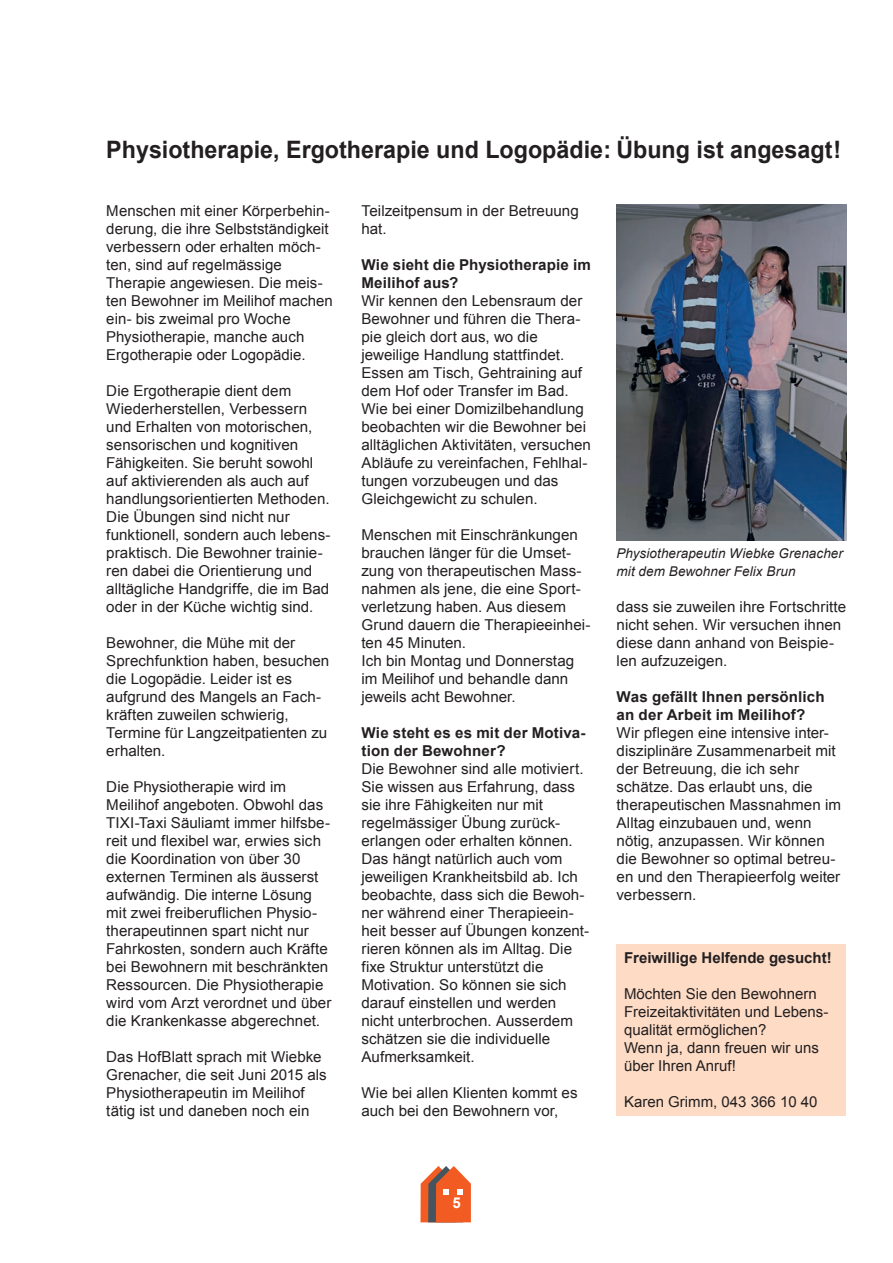
<style>
.page{position:relative;width:893px;height:1263px;background:#fff}
.page>*{position:absolute;margin:0;border:0;box-sizing:border-box;transform-origin:0 0}
.t1{font:700 24px "Arial";color:#231f20}
.t2{font:15px/18px "Arial";letter-spacing:.005em;color:#231f20}
.t3{font:700 15px/18px "Arial";letter-spacing:.005em;color:#231f20}
.t4{font:700 15px "Arial";color:#fff}
.t5{font:italic 13.5px/18px "Arial";letter-spacing:.005em;color:#231f20}
</style>
<div class="page">
<svg style="left:420px;top:1166px;width:51px;height:56px;background:#da734c"></svg>
<img style="left:617px;top:204px;width:229px;height:336px">
<div style="left:617px;top:945px;width:229px;height:171px;background:#fddbc5"></div>
<h1 class="t1" style="left:106px;top:136px;width:736px">Physiotherapie, Ergotherapie und Logopädie: Übung ist angesagt!</h1>
<p class="t2" style="left:106px;top:202px;width:228px">Menschen mit einer Körperbehin&shy;derung, die ihre Selbstständigkeit verbessern oder erhalten möch&shy;ten, sind auf regelmässige<br>Therapie angewiesen. Die meis&shy;ten Bewohner im Meilihof machen ein- bis zweimal pro Woche<br>Physiotherapie, manche auch<br>Ergotherapie oder Logopädie.</p>
<p class="t2" style="left:106px;top:382px;width:226px">Die Ergotherapie dient dem<br>Wiederherstellen, Verbessern und Erhalten von motorischen, sensorischen und kognitiven<br>Fähigkeiten. Sie beruht sowohl auf aktivierenden als auch auf handlungsorientierten Methoden.<br>Die Übungen sind nicht nur funktionell, sondern auch lebens&shy;praktisch. Die Bewohner trainie&shy;ren dabei die Orientierung und alltägliche Handgriffe, die im Bad oder in der Küche wichtig sind.</p>
<p class="t2" style="left:106px;top:634px;width:225px">Bewohner, die Mühe mit der<br>Sprechfunktion haben, besuchen die Logopädie. Leider ist es aufgrund des Mangels an Fach&shy;kräften zuweilen schwierig,<br>Termine für Langzeitpatienten zu erhalten.</p>
<p class="t2" style="left:106px;top:778px;width:227px">Die Physiotherapie wird im<br>Meilihof angeboten. Obwohl das<br>TIXI-Taxi Säuliamt immer hilfsbe&shy;reit und flexibel war, erwies sich die Koordination von über 30 externen Terminen als äusserst aufwändig. Die interne Lösung mit zwei freiberuflichen Physio&shy;therapeutinnen spart nicht nur<br>Fahrkosten, sondern auch Kräfte bei Bewohnern mit beschränkten<br>Ressourcen. Die Physiotherapie wird vom Arzt verordnet und über die Krankenkasse abgerechnet.</p>
<p class="t2" style="left:106px;top:1048px;width:222px">Das HofBlatt sprach mit Wiebke<br>Grenacher, die seit Juni 2015 als<br>Physiotherapeutin im Meilihof tätig ist und daneben noch ein</p>
<p class="t2" style="left:361px;top:202px;width:219px">Teilzeitpensum in der Betreuung hat.</p>
<p class="t3" style="left:361px;top:256px;width:231px">Wie sieht die Physiotherapie im<br>Meilihof aus?</p>
<p class="t2" style="left:361px;top:292px;width:231px">Wir kennen den Lebensraum der<br>Bewohner und führen die Thera&shy;pie gleich dort aus, wo die jeweilige Handlung stattfindet.<br>Essen am Tisch, Gehtraining auf dem Hof oder Transfer im Bad.<br>Wie bei einer Domizilbehandlung beobachten wir die Bewohner bei alltäglichen Aktivitäten, versuchen<br>Abläufe zu vereinfachen, Fehlhal&shy;tungen vorzubeugen und das<br>Gleichgewicht zu schulen.</p>
<p class="t2" style="left:361px;top:526px;width:231px">Menschen mit Einschränkungen brauchen länger für die Umset&shy;zung von therapeutischen Mass&shy;nahmen als jene, die eine Sport&shy;verletzung haben. Aus diesem<br>Grund dauern die Therapieeinhei&shy;ten 45 Minuten.<br>Ich bin Montag und Donnerstag im Meilihof und behandle dann jeweils acht Bewohner.</p>
<p class="t3" style="left:361px;top:724px;width:226px">Wie steht es es mit der Motiva&shy;tion der Bewohner?</p>
<p class="t2" style="left:361px;top:760px;width:229px">Die Bewohner sind alle motiviert.<br>Sie wissen aus Erfahrung, dass sie ihre Fähigkeiten nur mit regelmässiger Übung zurück&shy;erlangen oder erhalten können.<br>Das hängt natürlich auch vom jeweiligen Krankheitsbild ab. Ich beobachte, dass sich die Bewoh&shy;ner während einer Therapieein&shy;heit besser auf Übungen konzent&shy;rieren können als im Alltag. Die fixe Struktur unterstützt die<br>Motivation. So können sie sich darauf einstellen und werden nicht unterbrochen. Ausserdem schätzen sie die individuelle<br>Aufmerksamkeit.</p>
<p class="t2" style="left:361px;top:1084px;width:218px">Wie bei allen Klienten kommt es auch bei den Bewohnern vor,</p>
<p class="t5" style="left:617px;top:544px;width:228px">Physiotherapeutin Wiebke Grenacher mit dem Bewohner Felix Brun</p>
<p class="t2" style="left:617px;top:598px;width:231px">dass sie zuweilen ihre Fortschritte nicht sehen. Wir versuchen ihnen diese dann anhand von Beispie&shy;len aufzuzeigen.</p>
<p class="t3" style="left:617px;top:688px;width:210px">Was gefällt Ihnen persönlich an der Arbeit im Meilihof?</p>
<p class="t2" style="left:617px;top:724px;width:226px">Wir pflegen eine intensive inter&shy;disziplinäre Zusammenarbeit mit der Betreuung, die ich sehr schätze. Das erlaubt uns, die therapeutischen Massnahmen im<br>Alltag einzubauen und, wenn nötig, anzupassen. Wir können die Bewohner so optimal betreu&shy;en und den Therapieerfolg weiter verbessern.</p>
<p class="t3" style="left:624px;top:949px;width:209px">Freiwillige Helfende gesucht!</p>
<p class="t2" style="left:624px;top:985px;width:206px">Möchten Sie den Bewohnern<br>Freizeitaktivitäten und Lebens&shy;qualität ermöglichen?<br>Wenn ja, dann freuen wir uns über Ihren Anruf!</p>
<p class="t2" style="left:624px;top:1093px;width:195px">Karen Grimm, 043 366 10 40</p>
<p class="t4" style="left:453px;top:1194px;width:10px">5</p>
</div>
